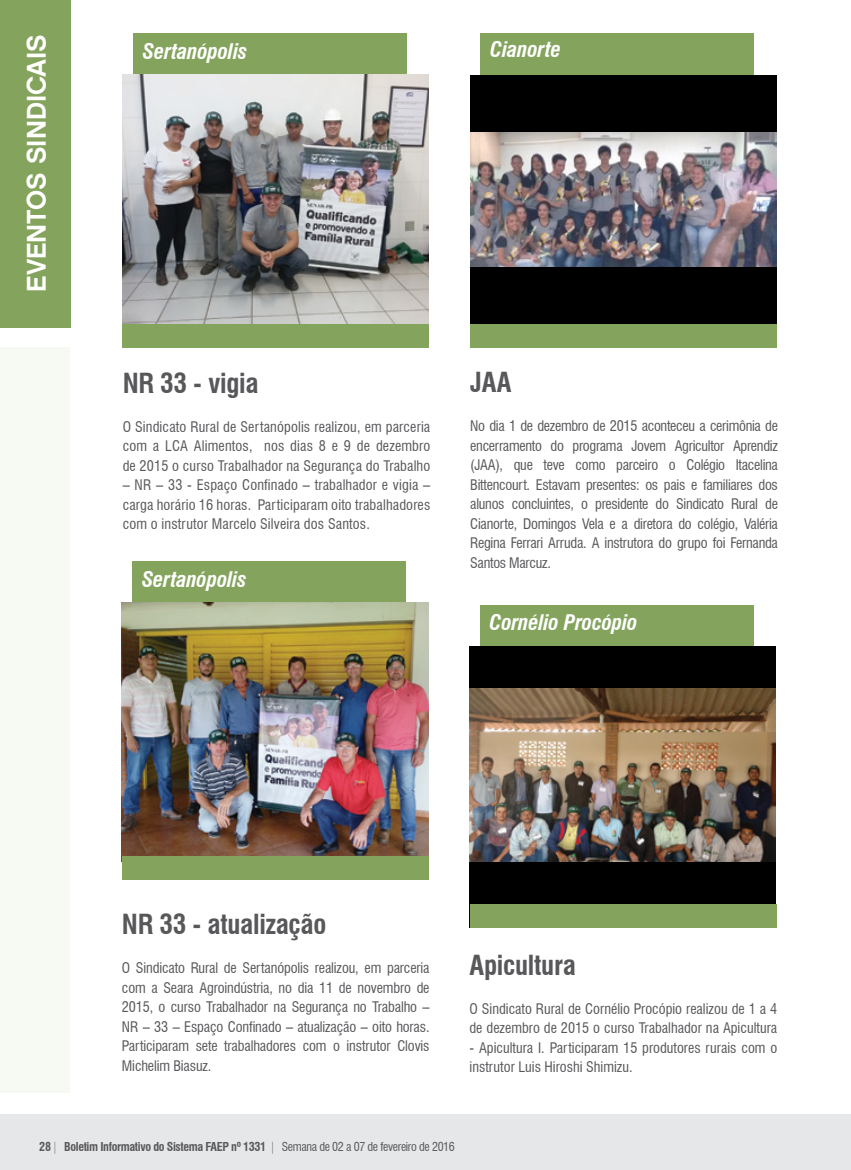
<style>
.page{position:relative;width:851px;height:1170px;background:#fff}
.page>*{position:absolute;margin:0;border:0;box-sizing:border-box;transform-origin:0 0}
.t1{font:700 condensed 27px "Swiss 721 BT";letter-spacing:-.01em;color:#58585b}
.t2{font:27px "Chalet New York Nineteen Eighty";color:#fff}
.t3{font:italic 700 condensed 21px "Swiss 721 BT";letter-spacing:-.01em;color:#fff}
.t4{font:condensed 14.25px/19.5px "Swiss 721 BT";color:#58585b;text-align:justify}
.t5{font:700 condensed 12px "Swiss 721 BT";letter-spacing:-.03em;color:#58585b}
.s1{font-weight:400}
</style>
<div class="page">
<div style="left:0;top:1113px;width:850px;height:56px;background:#e6e7e8"></div>
<div style="left:0;top:347px;width:70px;height:745px;background:#f7faf3"></div>
<div style="left:0;top:0;width:71px;height:328px;background:#84a45d"></div>
<div style="left:133px;top:34px;width:273px;height:44px;background:#84a45d"></div>
<div style="left:480px;top:34px;width:273px;height:44px;background:#84a45d"></div>
<div style="left:132px;top:562px;width:273px;height:44px;background:#84a45d"></div>
<div style="left:480px;top:605px;width:273px;height:44px;background:#84a45d"></div>
<img style="left:123px;top:75px;width:306px;height:249px">
<div style="left:470px;top:75px;width:306px;height:249px;background:#000"></div>
<img style="left:470px;top:133px;width:306px;height:133px">
<img style="left:122px;top:602px;width:306px;height:254px">
<div style="left:469px;top:646px;width:306px;height:281px;background:#000"></div>
<img style="left:469px;top:688px;width:306px;height:173px">
<div style="left:123px;top:324px;width:306px;height:24px;background:#84a45d"></div>
<div style="left:470px;top:324px;width:306px;height:23px;background:#84a45d"></div>
<div style="left:122px;top:856px;width:306px;height:23px;background:#84a45d"></div>
<div style="left:470px;top:904px;width:306px;height:23px;background:#84a45d"></div>
<h1 class="t2" style="left:20px;top:292px;width:259px;rotate:-90deg">EVENTOS SINDICAIS</h1>
<h2 class="t3" style="left:142px;top:39px;width:106px">Sertanópolis</h2>
<h2 class="t3" style="left:490px;top:36px;width:72px">Cianorte</h2>
<h1 class="t1" style="left:123px;top:366px;width:137px">NR 33 - vigia</h1>
<p class="t4" style="left:123px;top:417px;width:309px">O Sindicato Rural de Sertanópolis realizou, em parceria com a LCA Alimentos, nos dias 8 e 9 de dezembro de 2015 o curso Trabalhador na Segurança do Trabalho</p>
<p class="t4" style="left:123px;top:475px;width:309px">– NR – 33 - Espaço Confinado – trabalhador e vigia – carga horário 16 horas. Participaram oito trabalhadores com o instrutor Marcelo Silveira dos Santos.</p>
<h2 class="t3" style="left:142px;top:566px;width:106px">Sertanópolis</h2>
<h1 class="t1" style="left:470px;top:366px;width:43px">JAA</h1>
<p class="t4" style="left:470px;top:416px;width:309px">No dia 1 de dezembro de 2015 aconteceu a cerimônia de encerramento do programa Jovem Agricultor Aprendiz (JAA), que teve como parceiro o Colégio Itacelina Bittencourt. Estavam presentes: os pais e familiares dos alunos concluintes, o presidente do Sindicato Rural de Cianorte, Domingos Vela e a diretora do colégio, Valéria Regina Ferrari Arruda. A instrutora do grupo foi Fernanda Santos Marcuz.</p>
<h2 class="t3" style="left:489px;top:610px;width:150px">Cornélio Procópio</h2>
<h1 class="t1" style="left:122px;top:907px;width:206px">NR 33 - atualização</h1>
<p class="t4" style="left:122px;top:958px;width:309px">O Sindicato Rural de Sertanópolis realizou, em parceria com a Seara Agroindústria, no dia 11 de novembro de 2015, o curso Trabalhador na Segurança no Trabalho – NR – 33 – Espaço Confinado – atualização – oito horas.<br>Participaram sete trabalhadores com o instrutor Clovis Michelim Biasuz.</p>
<h1 class="t1" style="left:469px;top:948px;width:108px">Apicultura</h1>
<p class="t4" style="left:469px;top:998px;width:309px">O Sindicato Rural de Cornélio Procópio realizou de 1 a 4 de dezembro de 2015 o curso Trabalhador na Apicultura</p>
<p class="t4" style="left:469px;top:1037px;width:309px">- Apicultura I. Participaram 15 produtores rurais com o instrutor Luis Hiroshi Shimizu.</p>
<p class="t5" style="left:39px;top:1138px;width:417px">28 <span class="s1">|</span> Boletim Informativo do Sistema FAEP nº 1331 <span class="s1">| Semana de 02 a 07 de fevereiro de 2016</span></p>
</div>
